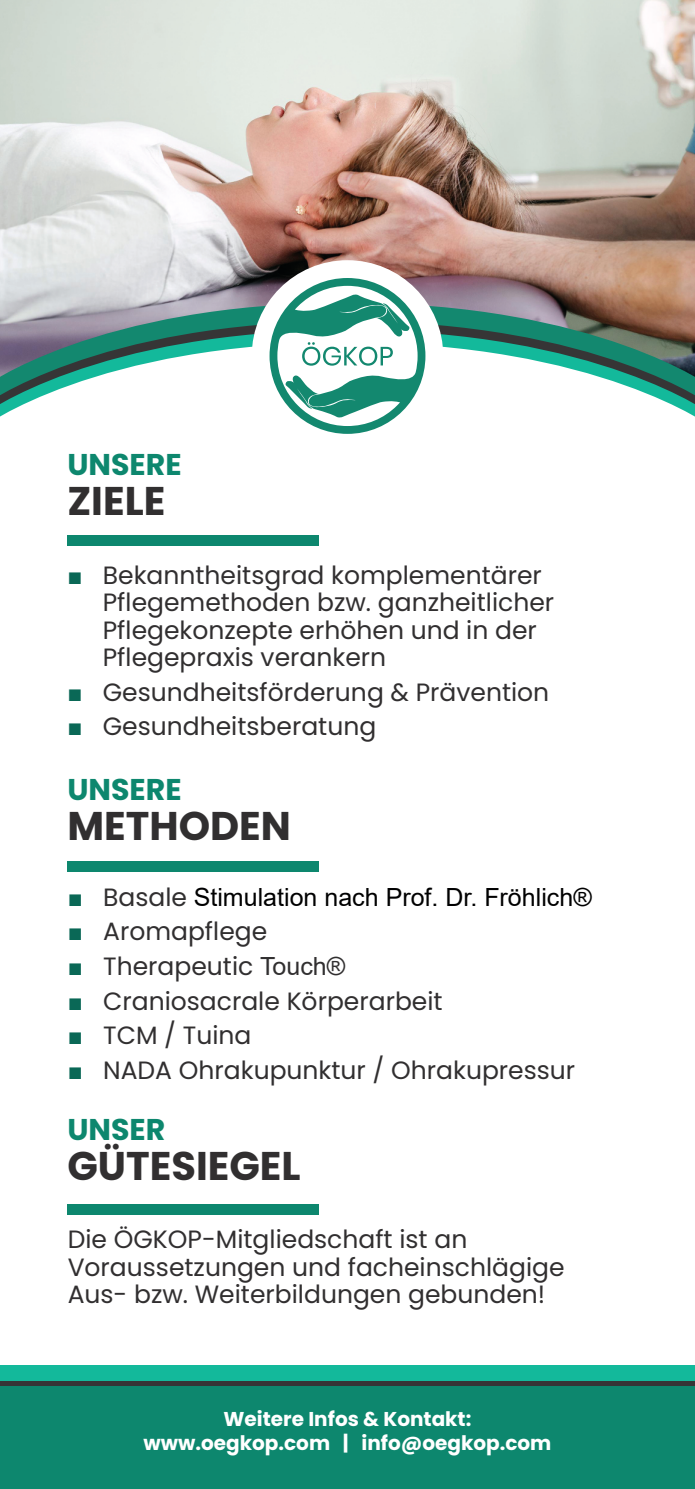
<style>
.page{position:relative;width:695px;height:1489px;background:#fff}
.page>*{position:absolute;margin:0;border:0;box-sizing:border-box;transform-origin:0 0}
.t1{font:700 40px "Poppins";color:#312f30}
.t2{font:700 30px "Poppins";color:#0d876e}
.t3{font:25px/27.5px "Poppins";color:#312f30}
.t4{font:25px "Arial";color:#000001}
.t5{font:700 20px/24px "Poppins";color:#fff;text-align:center}
.s1{font-family:"Arial";font-weight:700;color:#0a6856}
.s2{font-weight:700;color:#0a6856}
.s3{font-family:"Poppins";color:#312f30}
.s4{font-family:"Arial"}
</style>
<div class="page">
<svg style="left:0;top:388px;width:694px;height:18px"></svg>
<img style="left:0;top:0;width:694px;height:388px">
<div style="left:67px;top:535px;width:252px;height:11px;background:#0d876e"></div>
<div style="left:67px;top:861px;width:252px;height:11px;background:#0d876e"></div>
<div style="left:67px;top:1204px;width:252px;height:10px;background:#0d876e"></div>
<div style="left:252px;top:260px;width:191px;height:191px;background:#fff;border-radius:50%"></div>
<svg style="left:269px;top:278px;width:156px;height:156px"></svg>
<div style="left:0;top:1385px;width:694px;height:103px;background:#0d876e"></div>
<svg style="left:0;top:1380px;width:694px;height:5px;background:#2f4f4a"></svg>
<div style="left:0;top:1364px;width:694px;height:16px;background:#13b99b"></div>
<p class="t2" style="left:67px;top:443px;width:116px">UNSERE</p>
<h1 class="t1" style="left:67px;top:472px;width:99px">ZIELE</h1>
<p class="t3" style="left:103px;top:561px;width:453px;text-indent:-35px"><span class="s1">■</span> Bekanntheitsgrad komplementärer Pflegemethoden bzw. ganzheitlicher Pflegekonzepte erhöhen und in der Pflegepraxis verankern</p>
<p class="t3" style="left:67px;top:678px;width:483px"><span class="s1">■</span> Gesundheitsförderung &amp; Prävention</p>
<p class="t3" style="left:67px;top:712px;width:310px"><span class="s1">■</span> Gesundheitsberatung</p>
<p class="t2" style="left:67px;top:768px;width:116px">UNSERE</p>
<h1 class="t1" style="left:67px;top:797px;width:225px">METHODEN</h1>
<p class="t4" style="left:68px;top:887px;width:525px"><span class="s2">■</span> <span class="s3">Basale</span> Stimulation nach Prof. Dr. Fröhlich®</p>
<p class="t3" style="left:68px;top:917px;width:201px"><span class="s1">■</span> Aromapflege</p>
<p class="t3" style="left:68px;top:952px;width:279px"><span class="s1">■</span> Therapeutic <span class="s4">Touch®</span></p>
<p class="t3" style="left:68px;top:987px;width:376px"><span class="s1">■</span> Craniosacrale Körperarbeit</p>
<p class="t3" style="left:68px;top:1021px;width:185px"><span class="s1">■</span> TCM / Tuina</p>
<p class="t3" style="left:68px;top:1056px;width:509px"><span class="s1">■</span> NADA Ohrakupunktur / Ohrakupressur</p>
<p class="t2" style="left:67px;top:1108px;width:99px">UNSER</p>
<h1 class="t1" style="left:67px;top:1138px;width:235px">GÜTESIEGEL</h1>
<p class="t3" style="left:68px;top:1225px;width:498px">Die ÖGKOP-Mitgliedschaft ist an<br>Voraussetzungen und facheinschlägige<br>Aus- bzw. Weiterbildungen gebunden!</p>
<p class="t5" style="left:143px;top:1406px;width:409px">Weitere Infos &amp; Kontakt: www.oegkop.com | info@oegkop.com</p>
</div>
